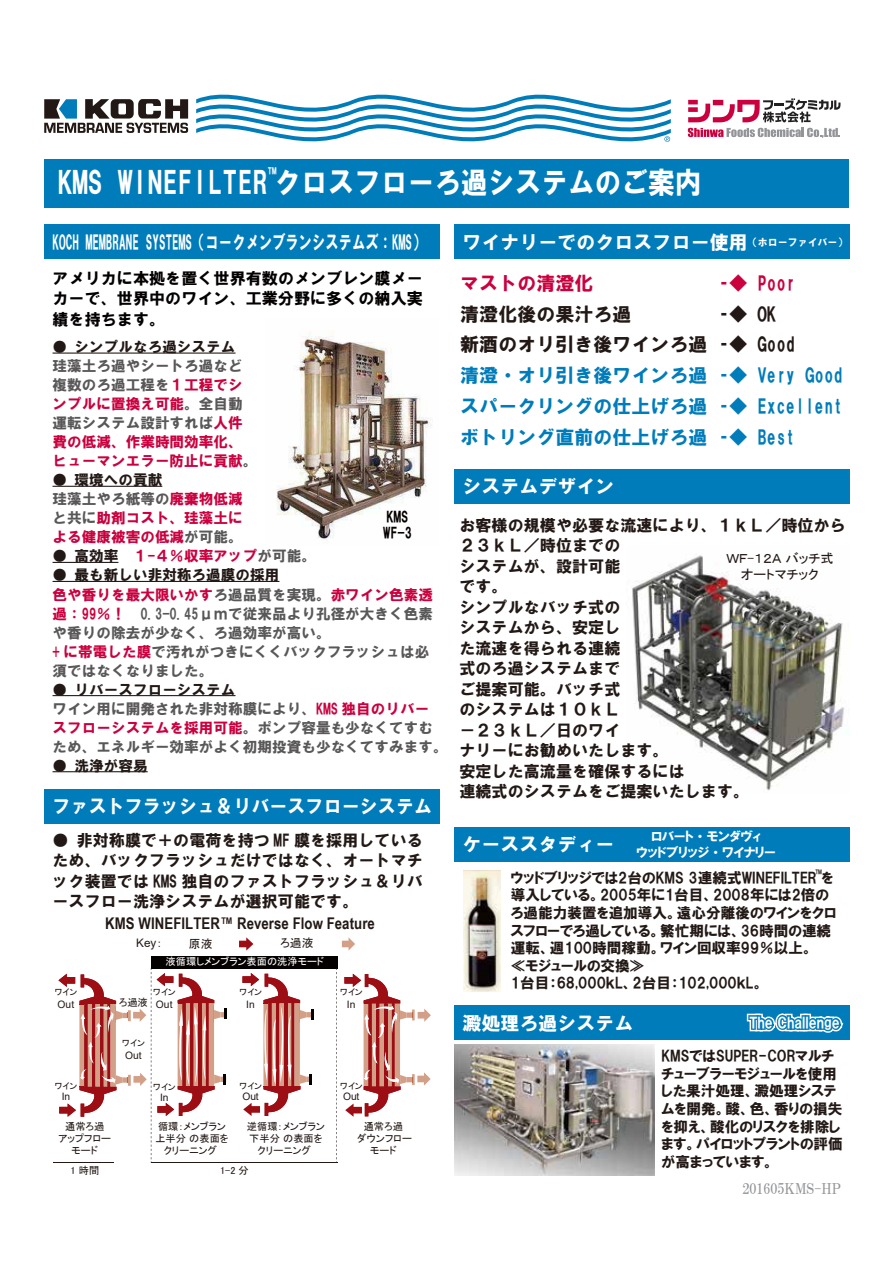
<style>
.page{position:relative;width:893px;height:1263px;background:#fff}
.page>*{position:absolute;margin:0;border:0;box-sizing:border-box;transform-origin:0 0}
.t1{font:30px "HG Soei Kakugothic UB";color:#fff}
.t2{font:19.05px/30.8px "HG Soei Kakugothic UB";color:#007cba;text-align:justify}
.t3{font:19.05px/41.4px "HG Soei Kakugothic UB";color:#fff}
.t4{font:19.05px/30.8px "HG Soei Kakugothic UB";color:#221815}
.t5{font:19.05px "HG Soei Kakugothic UB";color:#fff;scale:.95 1}
.t6{font:19.05px "HG Soei Kakugothic UB";color:#ca003f}
.t7{font:18.9px "HG Soei Kakugothic UB";color:#fff;scale:.7 1}
.t8{font:16.05px/20.5px "HG Soei Kakugothic UB";color:#221815;text-align:justify}
.t9{font:16.05px/20.5px "HG Soei Kakugothic UB";color:#040000;text-align:justify}
.t10{font:700 16.05px "Arial Narrow";letter-spacing:.005em;color:#221815}
.t11{font:14.7px/17.5px "HGP Soei Kakugothic UB";color:#221815}
.t12{font:14.7px/19px "HG Soei Kakugothic UB";color:#595757}
.t13{font:14.7px/19px "HG Soei Kakugothic UB";color:#ca003f}
.t14{font:14.7px "HG Soei Kakugothic UB";color:#221815}
.t15{font:14.7px "HGP Mincho B";color:#929497}
.t16{font:14.7px "HGP Soei Kakugothic UB";color:#fff}
.t17{font:14.55px/16.2px "HG Soei Kakugothic UB";color:#040000}
.t18{font:13.2px/16px "HGP Soei Kakugothic UB";color:#fff;text-align:center}
.t19{font:13.2px/15.8px "MS P Gothic";color:#221815;text-align:center}
.t20{font:11.7px "MS P Gothic";color:#221815}
.t21{font:11.7px "Arial";color:#221815}
.t22{font:10.2px/11.7px "MS P Gothic";color:#221815;text-align:center}
.t23{font:10.2px "Arial";letter-spacing:.01em;color:#221815}
.t24{font:10.2px "MS P Gothic";color:#fff}
.t25{font:8.85px "MS P Gothic";color:#221815}
.t26{font:8.85px "HG Soei Kakugothic UB";color:#fff}
.t27{font:5.85px "HGP Soei Kakugothic UB";color:#221815;scale:.9 1}
.s1{color:#595757}
.s2{color:#221815}
.s3{color:#ca003f}
.s4{font-family:"MS P Gothic"}
</style>
<div class="page">
<svg style="left:44px;top:99px;width:144px;height:34px"></svg>
<svg style="left:196px;top:94px;width:475px;height:48px"></svg>
<svg style="left:688px;top:98px;width:153px;height:24px"></svg>
<svg style="left:688px;top:128px;width:152px;height:10px"></svg>
<div style="left:44px;top:159px;width:805px;height:49px;background:#007cba"></div>
<img style="left:276px;top:331px;width:156px;height:210px">
<div style="left:45px;top:224px;width:395px;height:35px;background:#007cba"></div>
<hr style="left:53px;top:352px;width:183px;height:2px;background:#221815">
<hr style="left:53px;top:486px;width:109px;height:1px;background:#221815">
<hr style="left:53px;top:562px;width:65px;height:1px;background:#221815">
<hr style="left:53px;top:581px;width:226px;height:1px;background:#221815">
<hr style="left:53px;top:695px;width:183px;height:1px;background:#221815">
<hr style="left:53px;top:771px;width:95px;height:1px;background:#221815">
<div style="left:45px;top:789px;width:395px;height:35px;background:#007cba"></div>
<svg style="left:242px;top:973px;width:71px;height:143px"></svg>
<div style="left:151px;top:956px;width:187px;height:12px;background:#050000"></div>
<svg style="left:239px;top:937px;width:14px;height:13px"></svg>
<hr style="left:151px;top:1163px;width:186px;height:1px;background:#221815">
<hr style="left:54px;top:1163px;width:60px;height:1px;background:#221815">
<svg style="left:336px;top:968px;width:1px;height:195px"></svg>
<svg style="left:342px;top:937px;width:13px;height:13px"></svg>
<svg style="left:58px;top:968px;width:169px;height:195px"></svg>
<svg style="left:344px;top:974px;width:87px;height:143px"></svg>
<div style="left:454px;top:224px;width:396px;height:35px;background:#007cba"></div>
<img style="left:632px;top:555px;width:213px;height:236px">
<div style="left:454px;top:469px;width:396px;height:35px;background:#007cba"></div>
<div style="left:454px;top:827px;width:396px;height:35px;background:#007cba"></div>
<img style="left:463px;top:870px;width:37px;height:122px">
<div style="left:454px;top:1005px;width:396px;height:35px;background:#007cba"></div>
<img style="left:454px;top:1045px;width:200px;height:130px">
<svg style="left:746px;top:1013px;width:98px;height:20px"></svg>
<p class="t26" style="left:268px;top:166px;width:10px">TM</p>
<h1 class="t1" style="left:58px;top:167px;width:645px">KMS WINEFILTER クロスフローろ過システムのご案内</h1>
<p class="t7" style="left:53px;top:232px;width:534px">KOCH MEMBRANE SYSTEMS（コークメンブランシステムズ：KMS）</p>
<p class="t9" style="left:53px;top:268px;width:372px">アメリカに本拠を置く世界有数のメンブレン膜メーカーで、世界中のワイン、工業分野に多くの納入実績を持ちます。</p>
<p class="t14" style="left:53px;top:339px;width:184px">● シンプルなろ過システム</p>
<p class="t13" style="left:53px;top:356px;width:206px"><span class="s1">珪藻土ろ過やシートろ過など複数のろ過工程を</span>１工程でシンプルに置換え可能<span class="s1">。全自動運転システム設計すれば</span>人件費の低減、作業時間効率化、ヒューマンエラー防止に貢献<span class="s1">。</span></p>
<p class="t13" style="left:53px;top:470px;width:192px"><span class="s2">● 環境への貢献<br></span><span class="s1">珪藻土やろ紙等の</span>廃棄物低減<span class="s1">と共に</span>助剤コスト、珪藻土による健康被害の低減<span class="s1">が可能。</span></p>
<p class="t13" style="left:53px;top:547px;width:265px"><span class="s2">● 高効率</span> １-４％収率アップ<span class="s1">が可能。</span></p>
<p class="t12" style="left:53px;top:566px;width:382px"><span class="s2">● 最も新しい非対称ろ過膜の採用<br></span><span class="s3">色や香りを最大限いかす</span>ろ過品質を実現。<span class="s3">赤ワイン色素透過：99％！</span>　0.3-0.45μｍで従来品より孔径が大きく色素や香りの除去が少なく、ろ過効率が高い。<br><span class="s3">+ に帯電した膜</span>で汚れがつきにくくバックフラッシュは必須ではなくなりました。</p>
<p class="t12" style="left:53px;top:680px;width:397px"><span class="s2">● リバースフローシステム<br></span>ワイン用に開発された非対称膜により、<span class="s3">KMS 独自のリバースフローシステムを採用可能</span>。ポンプ容量も少なくてすむため、エネルギー効率がよく初期投資も少なくてすみます。</p>
<p class="t14" style="left:53px;top:758px;width:97px">● 洗浄が容易</p>
<p class="t17" style="left:383px;top:509px;width:31px">KMS<br>WF-3</p>
<p class="t5" style="left:53px;top:797px;width:401px">ファストフラッシュ＆リバースフローシステム</p>
<p class="t8" style="left:53px;top:829px;width:372px">● 非対称膜で＋の電荷を持つ MF 膜を採用しているため、バックフラッシュだけではなく、オートマチック装置では KMS 独自のファストフラッシュ＆リバースフロー洗浄システムが選択可能です。</p>
<p class="t10" style="left:105px;top:911px;width:271px">KMS WINEFILTER™ Reverse Flow Feature</p>
<p class="t21" style="left:136px;top:935px;width:28px">Key<span class="s4">：</span></p>
<p class="t20" style="left:189px;top:937px;width:25px">原液</p>
<p class="t20" style="left:280px;top:937px;width:35px">ろ過液</p>
<p class="t24" style="left:166px;top:956px;width:160px">液循環しメンブラン表面の洗浄モード</p>
<p class="t25" style="left:54px;top:987px;width:25px">ワイン</p>
<p class="t23" style="left:57px;top:997px;width:18px">Out</p>
<p class="t25" style="left:153px;top:988px;width:25px">ワイン</p>
<p class="t23" style="left:156px;top:998px;width:18px">Out</p>
<p class="t22" style="left:119px;top:997px;width:31px">ろ過液</p>
<p class="t25" style="left:239px;top:987px;width:25px">ワイン</p>
<p class="t23" style="left:246px;top:997px;width:10px">In</p>
<p class="t25" style="left:122px;top:1039px;width:25px">ワイン</p>
<p class="t23" style="left:125px;top:1049px;width:18px">Out</p>
<p class="t25" style="left:54px;top:1081px;width:25px">ワイン</p>
<p class="t25" style="left:153px;top:1082px;width:25px">ワイン</p>
<p class="t25" style="left:239px;top:1081px;width:25px">ワイン</p>
<p class="t23" style="left:62px;top:1090px;width:10px">In</p>
<p class="t23" style="left:160px;top:1090px;width:10px">In</p>
<p class="t23" style="left:243px;top:1090px;width:18px">Out</p>
<p class="t22" style="left:58px;top:1120px;width:54px">通常ろ過<br>アップフローモード</p>
<p class="t22" style="left:155px;top:1120px;width:75px;text-align:left">循環：メンブラン上半分の表面を</p>
<p class="t22" style="left:164px;top:1144px;width:55px">クリーニング</p>
<p class="t22" style="left:247px;top:1120px;width:80px">逆循環：メンブラン下半分の表面をクリーニング</p>
<p class="t22" style="left:71px;top:1164px;width:30px">1 時間</p>
<p class="t22" style="left:220px;top:1164px;width:30px">1-2 分</p>
<p class="t25" style="left:340px;top:987px;width:25px">ワイン</p>
<p class="t23" style="left:347px;top:997px;width:10px">In</p>
<p class="t25" style="left:340px;top:1081px;width:25px">ワイン</p>
<p class="t23" style="left:343px;top:1090px;width:18px">Out</p>
<p class="t22" style="left:357px;top:1120px;width:56px">通常ろ過<br>ダウンフローモード</p>
<p class="t3" style="left:460px;top:221px;width:389px">ワイナリーでのクロスフロー使用<sup>（ホローファイバー）</sup><span class="s3">マストの清澄化</span></p>
<p class="t4" style="left:460px;top:298px;width:337px">清澄化後の果汁ろ過<br>新酒のオリ引き後ワインろ過 ‐◆ Good</p>
<p class="t2" style="left:460px;top:360px;width:384px">清澄・オリ引き後ワインろ過 ‐◆ Very Goodスパークリングの仕上げろ過 ‐◆ Excellentボトリング直前の仕上げろ過 ‐◆ Best</p>
<p class="t6" style="left:715px;top:273px;width:82px">‐◆ Poor</p>
<p class="t4" style="left:715px;top:298px;width:63px">‐◆ OK</p>
<p class="t3" style="left:462px;top:466px;width:154px">システムデザイン</p>
<p class="t8" style="left:459px;top:514px;width:388px;text-align:left">お客様の規模や必要な流速により、１ｋＬ／時位から<br>２３ｋＬ／時位までの<br>システムが、設計可能<br>です。<br>シンプルなバッチ式の<br>システムから、安定し<br>た流速を得られる連続<br>式のろ過システムまで<br>ご提案可能。バッチ式<br>のシステムは１０ｋＬ<br>－２３ｋＬ／日のワイ<br>ナリーにお勧めいたします。<br>安定した高流量を確保するには<br>連続式のシステムをご提案いたします。</p>
<p class="t3" style="left:462px;top:824px;width:154px">ケーススタディー</p>
<p class="t11" style="left:511px;top:869px;width:327px">ウッドブリッジでは2台のKMS 3連続式WINEFILTER を導入している。2005年に1台目、2008年には2倍のろ過能力装置を追加導入。遠心分離後のワインをクロスフローでろ過している。繁忙期には、36時間の連続運転、週100時間稼動。ワイン回収率99％以上。<br>≪モジュールの交換≫<br>1台目：68,000ｋL、2台目：102,000ｋL。</p>
<p class="t19" style="left:726px;top:550px;width:109px">ＷＦ-１２Ａ バッチ式オートマチック</p>
<p class="t18" style="left:636px;top:828px;width:141px">ロバート・モンダヴィ<br>ウッドブリッジ・ワイナリー</p>
<p class="t27" style="left:815px;top:869px;width:9px">TM</p>
<p class="t3" style="left:462px;top:1002px;width:173px">澱処理ろ過システム</p>
<p class="t16" style="left:749px;top:1015px;width:92px">The Challenge</p>
<p class="t11" style="left:662px;top:1047px;width:183px">KMSではSUPER-CORマルチチューブラーモジュールを使用した果汁処理、澱処理システムを開発。酸、色、香りの損失を抑え、酸化のリスクを排除します。パイロットプラントの評価が高まっています。</p>
<p class="t15" style="left:743px;top:1181px;width:100px">201605KMS-HP</p>
</div>
